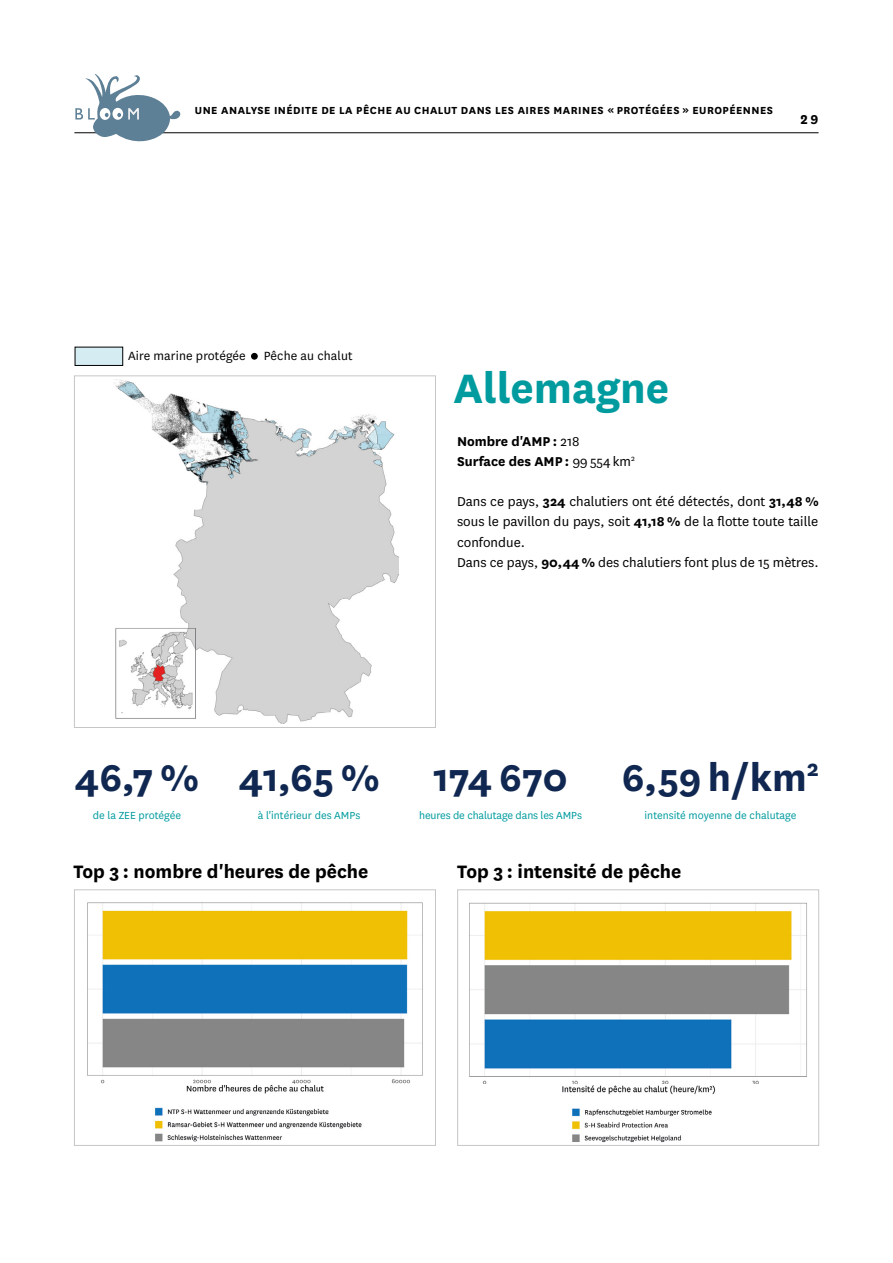
<style>
.page{position:relative;width:893px;height:1263px;background:#fff}
.page>*{position:absolute;margin:0;border:0;box-sizing:border-box;transform-origin:0 0}
.t1{font:700 48px "National";color:#009b9e}
.t2{font:700 43.5px "National";color:#102851}
.t3{font:700 21px "National";color:#000}
.t4{font:15px/20.1px "National";color:#000}
.t5{font:700 15px/20.1px "National";color:#000}
.t6{font:13.95px "National";letter-spacing:.01em;color:#000}
.t7{font:12px "National";color:#009b9e}
.t8{font:700 12px "National";letter-spacing:.04em;color:#000}
.s1{font-weight:400}
.s2{font-weight:700}
</style>
<div class="page">
<hr style="left:74px;top:132px;width:745px;height:1px;background:#000">
<svg style="left:75px;top:74px;width:106px;height:68px"></svg>
<img style="left:114px;top:380px;width:285px;height:343px">
<div style="left:74px;top:375px;width:362px;height:353px;border:1px solid #c6c6c6"></div>
<div style="left:75px;top:347px;width:48px;height:18px;background:#d6ecf3"></div>
<div style="left:75px;top:347px;width:48px;height:19px;border:1px solid #000"></div>
<div style="left:251px;top:353px;width:7px;height:7px;background:#000;border-radius:50%"></div>
<img style="left:87px;top:902px;width:336px;height:182px">
<div style="left:74px;top:889px;width:362px;height:257px;border:1px solid #c6c6c6"></div>
<img style="left:469px;top:902px;width:338px;height:182px">
<div style="left:457px;top:889px;width:362px;height:257px;border:1px solid #c6c6c6"></div>
<img style="left:155px;top:1085px;width:207px;height:57px">
<img style="left:562px;top:1085px;width:153px;height:58px">
<p class="t8" style="left:195px;top:102px;width:580px">UNE ANALYSE INÉDITE DE LA PÊCHE AU CHALUT DANS LES AIRES MARINES « PROTÉGÉES » EUROPÉENNES</p>
<p class="t5" style="left:800px;top:109px;width:20px">29</p>
<p class="t6" style="left:128px;top:347px;width:119px">Aire marine protégée</p>
<p class="t6" style="left:264px;top:347px;width:90px">Pêche au chalut</p>
<h1 class="t1" style="left:454px;top:354px;width:217px">Allemagne</h1>
<p class="t5" style="left:457px;top:430px;width:179px">Nombre d'AMP : <span class="s1">218<br></span>Surface des AMP : <span class="s1">99 554 km</span><sup>2</sup></p>
<p class="t4" style="left:457px;top:491px;width:363px">Dans ce pays, <span class="s2">324</span> chalutiers ont été détectés, dont <span class="s2">31,48 % </span>sous le pavillon du pays, soit <span class="s2">41,18 %</span> de la flotte toute taille confondue.<br>Dans ce pays, <span class="s2">90,44 %</span> des chalutiers font plus de 15 mètres.</p>
<h2 class="t2" style="left:75px;top:747px;width:126px">46,7 %</h2>
<p class="t7" style="left:93px;top:807px;width:90px">de la ZEE protégée</p>
<h2 class="t2" style="left:239px;top:747px;width:142px">41,65 %</h2>
<p class="t7" style="left:258px;top:807px;width:104px">à l'intérieur des AMPs</p>
<h2 class="t2" style="left:433px;top:747px;width:137px">174 670</h2>
<p class="t7" style="left:419px;top:807px;width:164px">heures de chalutage dans les AMPs</p>
<h2 class="t2" style="left:622px;top:747px;width:199px">6,59 h/km<sup>2</sup></h2>
<p class="t7" style="left:645px;top:807px;width:153px">intensité moyenne de chalutage</p>
<h3 class="t3" style="left:73px;top:857px;width:297px">Top 3 : nombre d'heures de pêche</h3>
<h3 class="t3" style="left:457px;top:857px;width:226px">Top 3 : intensité de pêche</h3>
</div>
